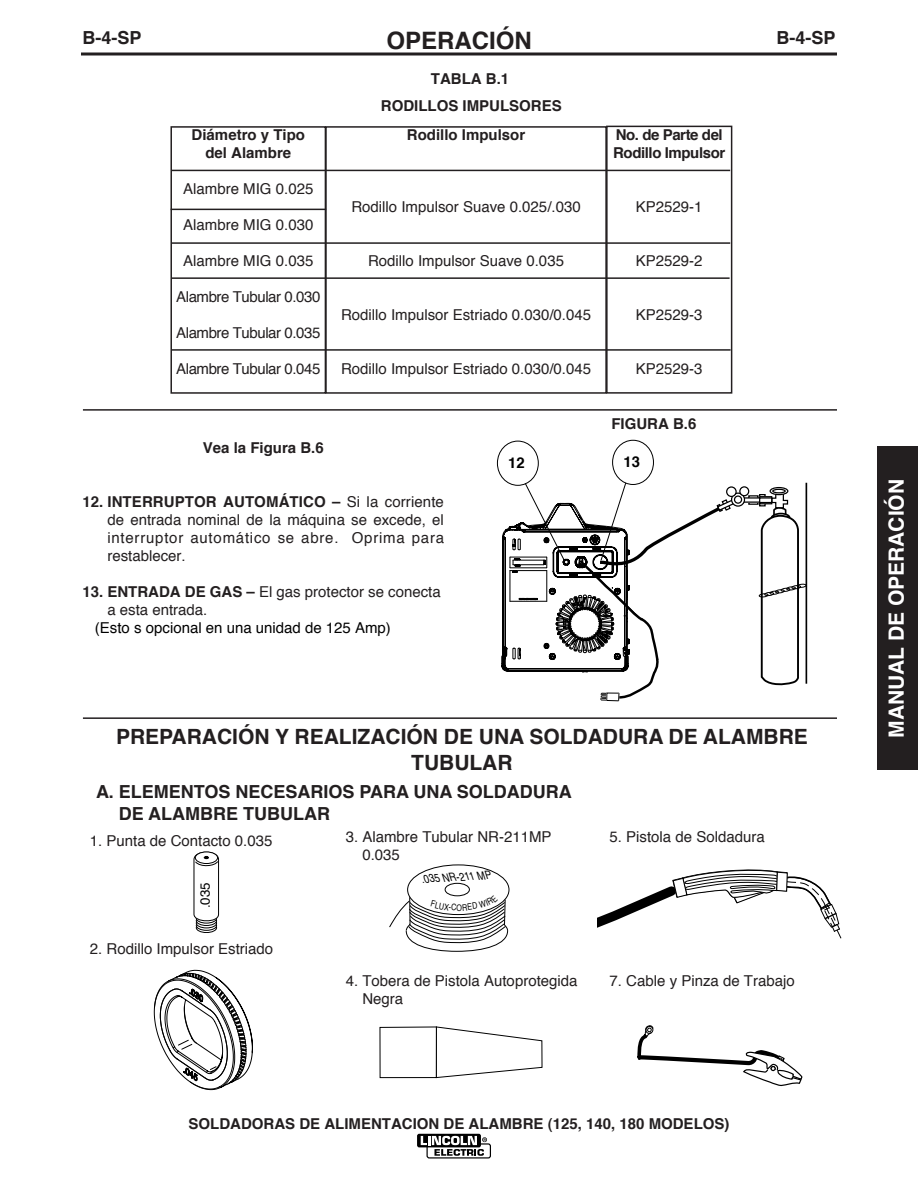
<style>
.page{position:relative;width:918px;height:1188px;background:#fff}
.page>*{position:absolute;margin:0;border:0;box-sizing:border-box;transform-origin:0 0}
.t1{font:700 24px "Helvetica";color:#231f20}
.t2{font:700 21px/25.2px "Helvetica";color:#231f20;text-align:center}
.t3{font:700 21px "Helvetica";color:#fff}
.t4{font:700 18px/21.6px "Helvetica";color:#231f20}
.t5{font:15px/18px "Helvetica";color:#231f20}
.t6{font:700 15px/27px "Helvetica";color:#231f20;text-align:center}
.t7{font:15px "Helvetica";letter-spacing:-.03em;color:#231f20}
.t8{font:15px "Helvetica";color:#000}
.t9{font:700 15px/18px "Helvetica";letter-spacing:-.03em;color:#231f20}
.t10{font:700 14.85px "Helvetica";color:#000}
.t11{font:13.35px "Helvetica";color:#000}
.t12{font:italic 11.55px "Helvetica";color:#000;scale:.83 1}
.t13{font:9px "Helvetica";color:#000;scale:.8 1}
.s1{font-weight:700}
</style>
<div class="page">
<svg style="left:81px;top:52px;width:756px;height:4px;background:#595657"></svg>
<svg style="left:417px;top:1134px;width:64px;height:13px"></svg>
<svg style="left:421px;top:1136px;width:70px;height:23px"></svg>
<div style="left:170px;top:126px;width:156px;height:268px;border:2px solid #231f20"></div>
<div style="left:325px;top:126px;width:282px;height:268px;border:2px solid #231f20"></div>
<div style="left:606px;top:126px;width:126px;height:268px;border:2px solid #231f20"></div>
<hr style="left:172px;top:170px;width:558px;height:1px;background:#231f20">
<hr style="left:171px;top:209px;width:155px;height:1px;background:#231f20">
<hr style="left:172px;top:242px;width:558px;height:2px;background:#231f20">
<hr style="left:172px;top:277px;width:558px;height:2px;background:#231f20">
<hr style="left:172px;top:349px;width:559px;height:2px;background:#231f20">
<hr style="left:806px;top:484px;width:1px;height:199px;background:#000">
<div style="left:748px;top:495px;width:11px;height:10px;border:1px solid #000"></div>
<div style="left:759px;top:494px;width:7px;height:12px;border:1px solid #000"></div>
<svg style="left:743px;top:498px;width:17px;height:4px"></svg>
<div style="left:759px;top:496px;width:13px;height:8px;border:1px solid #000"></div>
<div style="left:759px;top:497px;width:13px;height:6px;border:1px solid #000"></div>
<div style="left:731px;top:493px;width:14px;height:14px;border:1px solid #000;border-radius:50%"></div>
<div style="left:734px;top:495px;width:8px;height:9px;border:1px solid #000;border-radius:50%"></div>
<div style="left:726px;top:486px;width:11px;height:11px;border:1px solid #000;border-radius:50%"></div>
<div style="left:739px;top:486px;width:10px;height:10px;border:1px solid #000;border-radius:50%"></div>
<div style="left:770px;top:488px;width:18px;height:7px;background:#929292;border-radius:50%"></div>
<div style="left:770px;top:487px;width:18px;height:8px;border:1px solid #000;border-radius:50%"></div>
<div style="left:772px;top:489px;width:14px;height:4px;border:1px solid #000;border-radius:50%"></div>
<div style="left:759px;top:593px;width:10px;height:5px;border:1px solid #000;border-radius:50%"></div>
<svg style="left:760px;top:491px;width:40px;height:194px"></svg>
<div style="left:786px;top:586px;width:10px;height:5px;border:1px solid #000;border-radius:50%"></div>
<div style="left:791px;top:585px;width:10px;height:4px;border:1px solid #000;border-radius:50%"></div>
<div style="left:797px;top:584px;width:10px;height:4px;border:1px solid #000;border-radius:50%"></div>
<div style="left:497px;top:441px;width:42px;height:45px;border:1px solid #000;border-radius:50%"></div>
<div style="left:612px;top:440px;width:42px;height:45px;border:1px solid #000;border-radius:50%"></div>
<svg style="left:502px;top:483px;width:234px;height:218px"></svg>
<hr style="left:83px;top:409px;width:754px;height:2px;background:#231f20">
<hr style="left:83px;top:717px;width:754px;height:2px;background:#231f20">
<svg style="left:196px;top:923px;width:21px;height:10px"></svg>
<div style="left:196px;top:923px;width:21px;height:10px;border:1px solid #000;border-radius:50%"></div>
<div style="left:196px;top:921px;width:21px;height:9px;border:1px solid #000;border-radius:50%"></div>
<svg style="left:196px;top:918px;width:21px;height:10px"></svg>
<div style="left:196px;top:918px;width:21px;height:10px;border:1px solid #000;border-radius:50%"></div>
<svg style="left:196px;top:916px;width:21px;height:9px"></svg>
<div style="left:196px;top:916px;width:21px;height:10px;border:1px solid #000;border-radius:50%"></div>
<svg style="left:194px;top:852px;width:25px;height:71px"></svg>
<div style="left:445px;top:883px;width:25px;height:13px;border:1px solid #000;border-radius:50%"></div>
<svg style="left:597px;top:869px;width:244px;height:70px"></svg>
<svg style="left:379px;top:1026px;width:164px;height:52px"></svg>
<svg style="left:154px;top:970px;width:99px;height:120px"></svg>
<svg style="left:637px;top:1025px;width:166px;height:62px"></svg>
<div style="left:878px;top:446px;width:40px;height:324px;background:#231f20"></div>
<svg style="left:389px;top:895px;width:119px;height:57px"></svg>
<p class="t4" style="left:82px;top:28px;width:61px">B-4-SP</p>
<h1 class="t1" style="left:386px;top:31px;width:147px">OPERACIÓN</h1>
<p class="t4" style="left:777px;top:28px;width:61px">B-4-SP</p>
<p class="t6" style="left:192px;top:127px;width:115px;line-height:18px">Diámetro y Tipo del Alambre</p>
<p class="t5" style="left:183px;top:181px;width:132px">Alambre MIG 0.025</p>
<p class="t5" style="left:183px;top:217px;width:132px">Alambre MIG 0.030</p>
<p class="t5" style="left:183px;top:253px;width:132px">Alambre MIG 0.035</p>
<p class="t7" style="left:176px;top:291px;width:146px">Alambre Tubular 0.030</p>
<p class="t7" style="left:176px;top:327px;width:146px">Alambre Tubular 0.035</p>
<p class="t7" style="left:176px;top:363px;width:146px">Alambre Tubular 0.045</p>
<p class="t6" style="left:381px;top:66px;width:182px">TABLA B.1<br>RODILLOS IMPULSORES</p>
<p class="t6" style="left:407px;top:123px;width:120px">Rodillo Impulsor</p>
<p class="t9" style="left:613px;top:127px;width:114px">No. de Parte del<br>Rodillo Impulsor</p>
<p class="t5" style="left:351px;top:199px;width:231px">Rodillo Impulsor Suave 0.025/.030</p>
<p class="t5" style="left:368px;top:253px;width:197px">Rodillo Impulsor Suave 0.035</p>
<p class="t5" style="left:636px;top:199px;width:68px">KP2529-1</p>
<p class="t5" style="left:636px;top:253px;width:68px">KP2529-2</p>
<p class="t5" style="left:341px;top:307px;width:252px">Rodillo Impulsor Estriado 0.030/0.045</p>
<p class="t5" style="left:636px;top:307px;width:68px">KP2529-3</p>
<p class="t5" style="left:341px;top:361px;width:252px">Rodillo Impulsor Estriado 0.030/0.045</p>
<p class="t5" style="left:636px;top:361px;width:68px">KP2529-3</p>
<p class="t6" style="left:611px;top:412px;width:87px">FIGURA B.6</p>
<p class="t6" style="left:203px;top:436px;width:122px">Vea la Figura B.6</p>
<p class="t5" style="left:107px;top:494px;width:338px;text-align:justify;text-indent:-25px"><span class="s1">12. INTERRUPTOR AUTOMÁTICO –</span> Si la corriente de entrada nominal de la máquina se excede, el interruptor automático se abre. Oprima para restablecer.</p>
<p class="t5" style="left:107px;top:584px;width:335px;text-indent:-25px"><span class="s1">13. ENTRADA DE GAS –</span> El gas protector se conecta a esta entrada.</p>
<p class="t8" style="left:95px;top:622px;width:297px">(Esto s opcional en una unidad de 125 Amp)</p>
<p class="t10" style="left:508px;top:456px;width:18px">12</p>
<p class="t10" style="left:623px;top:456px;width:18px">13</p>
<h2 class="t2" style="left:116px;top:726px;width:693px">PREPARACIÓN Y REALIZACIÓN DE UNA SOLDADURA DE ALAMBRE<br>TUBULAR</h2>
<p class="t4" style="left:119px;top:782px;width:455px;text-indent:-23px">A. ELEMENTOS NECESARIOS PARA UNA SOLDADURA<br>DE ALAMBRE TUBULAR</p>
<p class="t5" style="left:90px;top:833px;width:184px">1. Punta de Contacto 0.035</p>
<p class="t11" style="left:200px;top:908px;width:27px;rotate:-90deg">.035</p>
<p class="t5" style="left:90px;top:941px;width:185px">2. Rodillo Impulsor Estriado</p>
<p class="t5" style="left:362px;top:829px;width:191px;text-indent:-16px">3. Alambre Tubular NR-211MP<br>0.035</p>
<p class="t12" style="left:422px;top:874px;width:86px;rotate:-3deg">.035 NR-211 MP</p>
<p class="t13" style="left:457px;top:904px;width:9px">O</p>
<p class="t5" style="left:362px;top:973px;width:217px;text-indent:-16px">4. Tobera de Pistola Autoprotegida<br>Negra</p>
<p class="t5" style="left:610px;top:829px;width:157px">5. Pistola de Soldadura</p>
<p class="t5" style="left:610px;top:973px;width:187px">7. Cable y Pinza de Trabajo</p>
<p class="t6" style="left:189px;top:1112px;width:542px">SOLDADORAS DE ALIMENTACION DE ALAMBRE (125, 140, 180 MODELOS)</p>
<h2 class="t3" style="left:888px;top:738px;width:260px;rotate:-90deg">MANUAL DE OPERACIÓN</h2>
</div>
